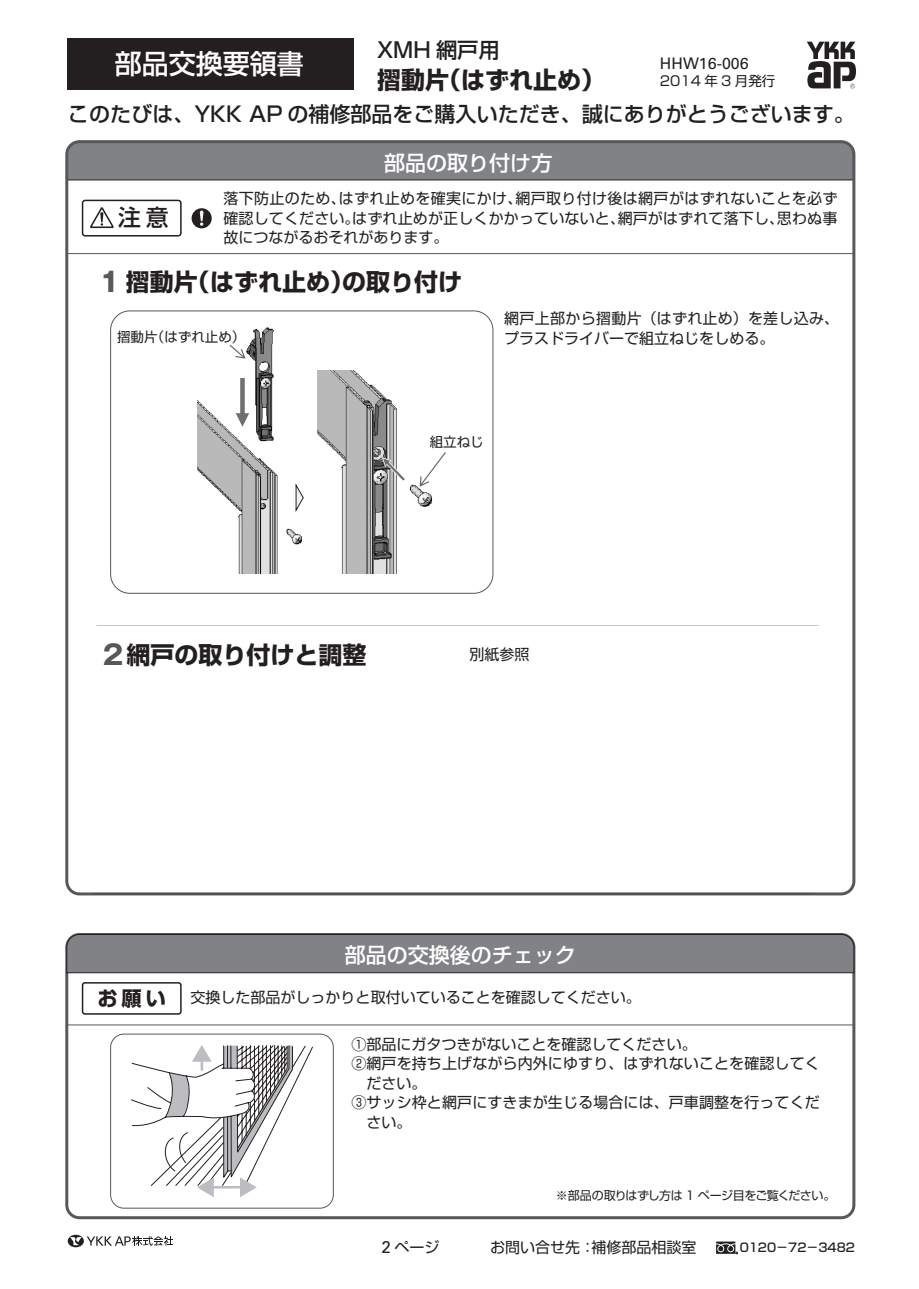
<style>
.page{position:relative;width:919px;height:1289px;background:#fff}
.page>*{position:absolute;margin:0;border:0;box-sizing:border-box;transform-origin:0 0}
.t1{font:500 27px "Shin Go Pro";color:#fff}
.t2{font:700 27px "Gothic MB101 Pro";color:#57585a}
.t3{font:700 24px "Shin Go Pro";color:#231f20}
.t4{font:500 22.95px "Shin Go Pro";color:#231f20}
.t5{font:500 21.3px "Shin Go Pro";color:#231f20}
.t6{font:500 21px "Shin Go Pro";color:#231f20}
.t7{font:500 21px "Shin Go Pro";color:#fff}
.t8{font:700 20.1px "Shin Go Pro";color:#231f20}
.t9{font:16.95px "Univers LT Std";color:#231f20}
.t10{font:15.9px "Univers LT Std";color:#231f20}
.t11{font:15px/19.5px "Shin Go Pro";letter-spacing:.01em;color:#231f20}
.t12{font:13.5px "Shin Go Pro";color:#231f20}
.t13{font:12px "Shin Go Pro";letter-spacing:-.04em;color:#231f20}
.t14{font:500 12px "Shin Go Pro";color:#231f20}
</style>
<div class="page">
<img style="left:197px;top:327px;width:105px;height:247px">
<img style="left:317px;top:370px;width:116px;height:204px">
<div style="left:65px;top:933px;width:790px;height:286px;border:3px solid #57585a;border-radius:13px"></div>
<div style="left:67px;top:38px;width:286px;height:51px;background:#231f20"></div>
<svg style="left:807px;top:42px;width:49px;height:46px"></svg>
<svg style="left:66px;top:933px;width:788px;height:40px;background:#7b7c7f"></svg>
<svg style="left:68px;top:1234px;width:105px;height:13px"></svg>
<svg style="left:716px;top:1241px;width:21px;height:12px"></svg>
<div style="left:69px;top:144px;width:782px;height:37px;background:#808285"></div>
<div style="left:65px;top:140px;width:790px;height:755px;border:3px solid #57585a;border-radius:13px"></div>
<hr style="left:67px;top:253px;width:786px;height:1px;background:#57585a">
<hr style="left:67px;top:1024px;width:786px;height:1px;background:#57585a">
<div style="left:82px;top:982px;width:100px;height:32px;border:2px solid #231f20;border-radius:2px"></div>
<div style="left:110px;top:1033px;width:224px;height:175px;border:1px solid #57585a;border-radius:13px"></div>
<svg style="left:295px;top:484px;width:9px;height:29px"></svg>
<svg style="left:234px;top:376px;width:18px;height:54px"></svg>
<svg style="left:381px;top:456px;width:26px;height:27px"></svg>
<div style="left:110px;top:310px;width:383px;height:283px;border:1px solid #57585a;border-radius:19px"></div>
<svg style="left:227px;top:342px;width:21px;height:18px"></svg>
<svg style="left:418px;top:450px;width:28px;height:39px"></svg>
<div style="left:82px;top:200px;width:100px;height:36px;border:2px solid #231f20;border-radius:3px"></div>
<svg style="left:90px;top:207px;width:24px;height:21px"></svg>
<div style="left:191px;top:208px;width:21px;height:20px;background:#231f20;border-radius:50%"></div>
<svg style="left:200px;top:210px;width:3px;height:16px"></svg>
<svg style="left:131px;top:1045px;width:181px;height:152px"></svg>
<h1 class="t1" style="left:115px;top:42px;width:191px">部品交換要領書</h1>
<h3 class="t5" style="left:377px;top:33px;width:124px">XMH 網戸用</h3>
<h2 class="t3" style="left:377px;top:61px;width:73px">摺動片</h2>
<h2 class="t3" style="left:437px;top:61px;width:169px">（はずれ止め）</h2>
<p class="t10" style="left:660px;top:54px;width:90px">HHW16-006</p>
<p class="t12" style="left:660px;top:70px;width:117px">2014 年 3 月発行</p>
<h3 class="t6" style="left:68px;top:97px;width:788px">このたびは、YKK AP の補修部品をご購入いただき、誠にありがとうございます。</h3>
<h3 class="t4" style="left:118px;top:199px;width:52px">注意</h3>
<h3 class="t7" style="left:384px;top:145px;width:169px">部品の取り付け方</h3>
<p class="t11" style="left:515px;top:187px;width:323px">網戸取り付け後は網戸がはずれないことを必ず</p>
<p class="t11" style="left:338px;top:187px;width:185px">はずれ止めを確実にかけ、</p>
<p class="t11" style="left:223px;top:187px;width:124px">落下防止のため、</p>
<p class="t11" style="left:352px;top:206px;width:274px">はずれ止めが正しくかかっていないと、</p>
<p class="t11" style="left:617px;top:206px;width:168px">網戸がはずれて落下し、</p>
<p class="t11" style="left:223px;top:206px;width:226px">確認してください。<br>故につながるおそれがあります。</p>
<p class="t11" style="left:776px;top:206px;width:62px">思わぬ事</p>
<h1 class="t2" style="left:99px;top:259px;width:22px">1</h1>
<h2 class="t3" style="left:126px;top:263px;width:73px">摺動片</h2>
<h2 class="t3" style="left:342px;top:263px;width:121px">の取り付け</h2>
<h2 class="t3" style="left:186px;top:263px;width:169px">（はずれ止め）</h2>
<p class="t12" style="left:151px;top:326px;width:96px">（はずれ止め(</p>
<p class="t12" style="left:117px;top:326px;width:42px">摺動片</p>
<p class="t11" style="left:504px;top:307px;width:336px">網戸上部から摺動片（はずれ止め）を差し込み、プラスドライバーで組立ねじをしめる。</p>
<p class="t12" style="left:430px;top:431px;width:56px">組立ねじ</p>
<h1 class="t2" style="left:99px;top:632px;width:28px">２</h1>
<h2 class="t3" style="left:126px;top:635px;width:241px">網戸の取り付けと調整</h2>
<p class="t11" style="left:469px;top:643px;width:61px">別紙参照</p>
<h3 class="t8" style="left:97px;top:981px;width:70px">お願い</h3>
<h3 class="t7" style="left:345px;top:938px;width:232px">部品の交換後のチェック</h3>
<p class="t11" style="left:190px;top:985px;width:451px">交換した部品がしっかりと取付いていることを確認してください。</p>
<p class="t11" style="left:351px;top:1032px;width:347px">①部品にガタつきがないことを確認してください。</p>
<p class="t11" style="left:351px;top:1052px;width:470px">②網戸を持ち上げながら内外にゆすり、はずれないことを確認してく</p>
<p class="t11" style="left:366px;top:1071px;width:62px">ださい。</p>
<p class="t11" style="left:351px;top:1091px;width:470px">③サッシ枠と網戸にすきまが生じる場合には、戸車調整を行ってくだ</p>
<p class="t11" style="left:366px;top:1110px;width:47px">さい。</p>
<p class="t11" style="left:394px;top:1235px;width:46px">ページ</p>
<p class="t9" style="left:381px;top:1236px;width:11px">2</p>
<p class="t13" style="left:556px;top:1185px;width:281px">※部品の取りはずし方は 1 ページ目をご覧ください。</p>
<p class="t11" style="left:490px;top:1235px;width:106px">お問い合せ先：</p>
<p class="t11" style="left:591px;top:1235px;width:106px">補修部品相談室</p>
<p class="t14" style="left:739px;top:1237px;width:117px">0120－72－3482</p>
</div>
